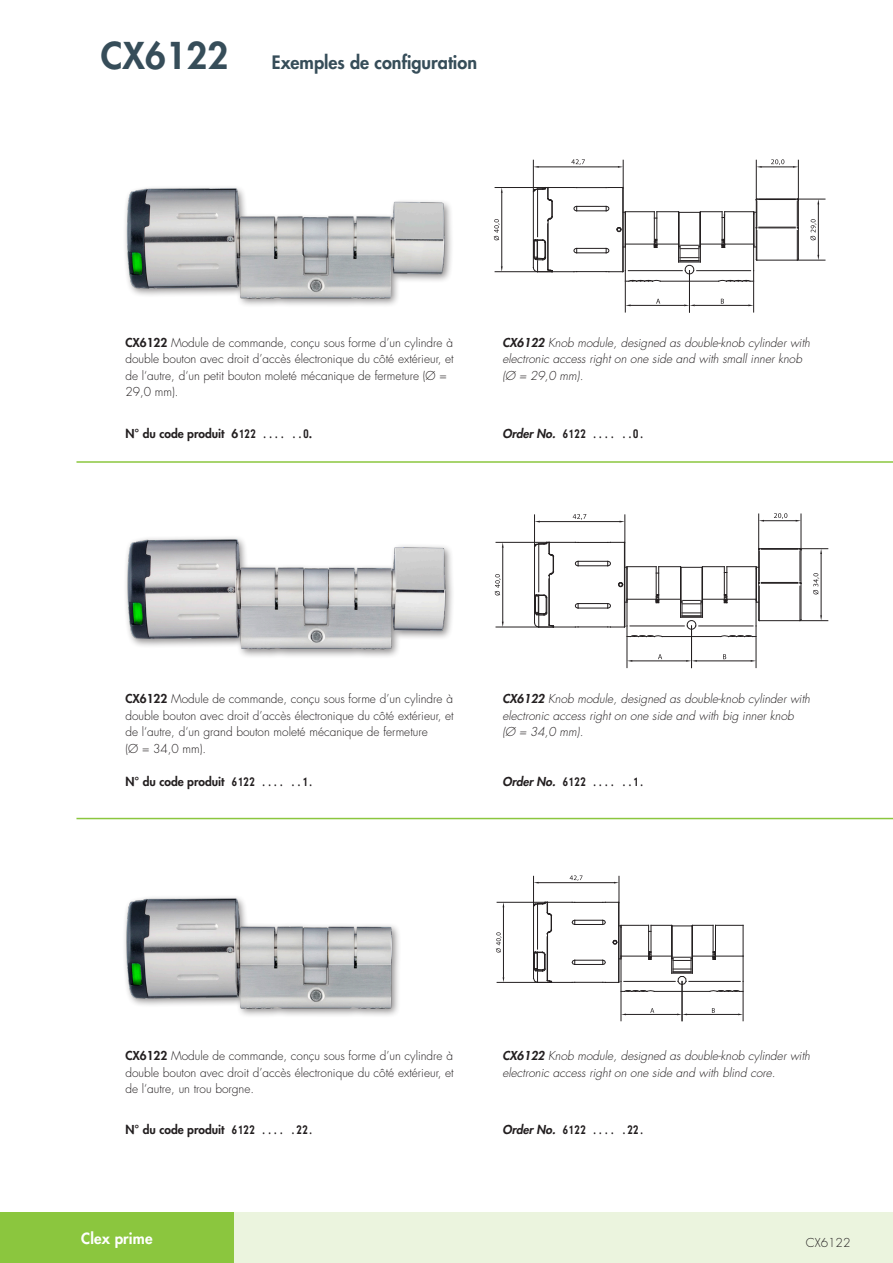
<style>
.page{position:relative;width:893px;height:1263px;background:#fff}
.page>*{position:absolute;margin:0;border:0;box-sizing:border-box;transform-origin:0 0}
.t1{font:800 18px "Futura Std";color:#364d59}
.t2{font:800 15px "Futura Std";letter-spacing:.01em;color:#fff}
.Body_Englisch{font:300 12px/16.5px "Futura Std";color:#231f20}
.Body_Englisch-2{font:italic 300 12px/16.5px "Futura Std";color:#231f20}
.Body_Englisch-3{font:800 12px "Futura Std";color:#231f20}
.Body_Englisch-4{font:12px "Monofonto";color:#231f20}
.s1{font-size:36px}
.s2{font-weight:800}
.s3{font-family:"Monofonto";font-weight:400}
.s4{font-family:"Futura Std";font-weight:800;font-style:italic}
</style>
<div class="page">
<div style="left:0;top:1212px;width:893px;height:51px;background:#ebf4de"></div>
<div style="left:0;top:1212px;width:234px;height:51px;background:#8bc63e"></div>
<hr style="left:76px;top:461px;width:817px;height:2px;background:#8bc63e">
<hr style="left:76px;top:818px;width:817px;height:1px;background:#8bc63e">
<div style="left:123px;top:184px;width:331px;height:124px;background:#231f20;opacity:.5"></div>
<img style="left:125px;top:188px;width:321px;height:113px">
<div style="left:122px;top:895px;width:279px;height:123px;background:#231f20;opacity:.5"></div>
<img style="left:124px;top:896px;width:270px;height:116px">
<div style="left:124px;top:535px;width:331px;height:124px;background:#231f20;opacity:.5"></div>
<img style="left:125px;top:538px;width:321px;height:112px">
<hr style="left:759px;top:227px;width:36px;height:1px;background:#231f20">
<hr style="left:798px;top:228px;width:1px;height:31px;background:#231f20">
<hr style="left:797px;top:230px;width:1px;height:30px;background:#231f20">
<hr style="left:759px;top:228px;width:36px;height:1px;background:#231f20">
<hr style="left:757px;top:199px;width:40px;height:1px;background:#231f20">
<hr style="left:757px;top:260px;width:40px;height:1px;background:#231f20">
<hr style="left:495px;top:187px;width:52px;height:1px;background:#231f20">
<hr style="left:495px;top:271px;width:56px;height:1px;background:#231f20">
<hr style="left:501px;top:193px;width:1px;height:73px;background:#231f20">
<svg style="left:494px;top:219px;width:6px;height:21px"></svg>
<hr style="left:625px;top:282px;width:1px;height:30px;background:#231f20">
<hr style="left:631px;top:305px;width:53px;height:1px;background:#231f20">
<svg style="left:656px;top:299px;width:4px;height:5px"></svg>
<hr style="left:753px;top:282px;width:1px;height:30px;background:#231f20">
<hr style="left:689px;top:271px;width:1px;height:41px;background:#231f20">
<hr style="left:695px;top:305px;width:53px;height:1px;background:#231f20">
<svg style="left:684px;top:304px;width:11px;height:2px"></svg>
<svg style="left:721px;top:299px;width:3px;height:5px"></svg>
<hr style="left:818px;top:204px;width:1px;height:51px;background:#231f20">
<svg style="left:796px;top:255px;width:29px;height:6px"></svg>
<svg style="left:796px;top:198px;width:29px;height:42px"></svg>
<hr style="left:798px;top:160px;width:1px;height:40px;background:#231f20">
<hr style="left:761px;top:167px;width:32px;height:1px;background:#231f20">
<svg style="left:533px;top:159px;width:228px;height:123px"></svg>
<svg style="left:771px;top:159px;width:13px;height:6px"></svg>
<hr style="left:658px;top:567px;width:1px;height:32px;background:#231f20">
<hr style="left:656px;top:567px;width:1px;height:32px;background:#231f20">
<hr style="left:727px;top:567px;width:1px;height:32px;background:#231f20">
<hr style="left:724px;top:567px;width:1px;height:32px;background:#231f20">
<hr style="left:702px;top:567px;width:1px;height:35px;background:#231f20">
<hr style="left:681px;top:567px;width:1px;height:35px;background:#231f20">
<hr style="left:680px;top:568px;width:1px;height:34px;background:#231f20">
<hr style="left:578px;top:565px;width:30px;height:1px;background:#231f20">
<hr style="left:578px;top:561px;width:30px;height:1px;background:#231f20">
<svg style="left:607px;top:560px;width:4px;height:6px"></svg>
<hr style="left:578px;top:608px;width:30px;height:1px;background:#231f20">
<hr style="left:578px;top:603px;width:30px;height:1px;background:#231f20">
<hr style="left:578px;top:627px;width:30px;height:1px;background:#231f20">
<hr style="left:578px;top:542px;width:30px;height:1px;background:#231f20">
<hr style="left:549px;top:575px;width:1px;height:50px;background:#231f20">
<hr style="left:624px;top:542px;width:1px;height:85px;background:#231f20">
<hr style="left:625px;top:543px;width:1px;height:84px;background:#231f20">
<hr style="left:538px;top:545px;width:1px;height:47px;background:#231f20">
<hr style="left:534px;top:547px;width:1px;height:76px;background:#231f20">
<svg style="left:534px;top:594px;width:45px;height:34px"></svg>
<svg style="left:534px;top:542px;width:45px;height:34px"></svg>
<hr style="left:627px;top:567px;width:1px;height:35px;background:#231f20">
<svg style="left:618px;top:582px;width:5px;height:5px"></svg>
<hr style="left:759px;top:551px;width:1px;height:30px;background:#231f20">
<hr style="left:758px;top:549px;width:1px;height:34px;background:#231f20">
<hr style="left:759px;top:586px;width:1px;height:34px;background:#231f20">
<hr style="left:758px;top:583px;width:1px;height:37px;background:#231f20">
<hr style="left:761px;top:549px;width:37px;height:1px;background:#231f20">
<hr style="left:761px;top:582px;width:37px;height:1px;background:#231f20">
<hr style="left:800px;top:551px;width:1px;height:30px;background:#231f20">
<hr style="left:801px;top:583px;width:1px;height:37px;background:#231f20">
<hr style="left:800px;top:586px;width:1px;height:34px;background:#231f20">
<hr style="left:801px;top:550px;width:1px;height:33px;background:#231f20">
<hr style="left:761px;top:583px;width:37px;height:1px;background:#231f20">
<hr style="left:756px;top:567px;width:1px;height:35px;background:#231f20">
<svg style="left:625px;top:566px;width:134px;height:8px"></svg>
<svg style="left:607px;top:594px;width:153px;height:43px"></svg>
<hr style="left:759px;top:548px;width:41px;height:1px;background:#231f20">
<hr style="left:759px;top:620px;width:41px;height:1px;background:#231f20">
<hr style="left:496px;top:542px;width:52px;height:1px;background:#231f20">
<hr style="left:496px;top:627px;width:56px;height:1px;background:#231f20">
<hr style="left:502px;top:548px;width:1px;height:74px;background:#231f20">
<svg style="left:495px;top:574px;width:6px;height:21px"></svg>
<hr style="left:534px;top:515px;width:1px;height:30px;background:#231f20">
<hr style="left:540px;top:521px;width:80px;height:1px;background:#231f20">
<svg style="left:607px;top:515px;width:19px;height:28px"></svg>
<svg style="left:573px;top:514px;width:13px;height:6px"></svg>
<hr style="left:627px;top:638px;width:1px;height:30px;background:#231f20">
<hr style="left:632px;top:661px;width:54px;height:1px;background:#231f20">
<svg style="left:658px;top:654px;width:4px;height:5px"></svg>
<hr style="left:756px;top:638px;width:1px;height:30px;background:#231f20">
<hr style="left:691px;top:626px;width:1px;height:42px;background:#231f20">
<hr style="left:697px;top:661px;width:54px;height:1px;background:#231f20">
<svg style="left:686px;top:660px;width:11px;height:2px"></svg>
<svg style="left:723px;top:654px;width:3px;height:5px"></svg>
<hr style="left:821px;top:554px;width:1px;height:61px;background:#231f20">
<svg style="left:799px;top:615px;width:29px;height:6px"></svg>
<svg style="left:799px;top:548px;width:29px;height:6px"></svg>
<svg style="left:813px;top:573px;width:6px;height:21px"></svg>
<hr style="left:758px;top:514px;width:1px;height:34px;background:#231f20">
<hr style="left:801px;top:514px;width:1px;height:35px;background:#231f20">
<hr style="left:764px;top:520px;width:32px;height:1px;background:#231f20">
<svg style="left:774px;top:513px;width:13px;height:6px"></svg>
<hr style="left:743px;top:925px;width:1px;height:31px;background:#231f20">
<hr style="left:651px;top:925px;width:1px;height:31px;background:#231f20">
<hr style="left:648px;top:925px;width:1px;height:31px;background:#231f20">
<hr style="left:715px;top:925px;width:1px;height:31px;background:#231f20">
<hr style="left:713px;top:925px;width:1px;height:31px;background:#231f20">
<hr style="left:692px;top:926px;width:1px;height:32px;background:#231f20">
<hr style="left:672px;top:926px;width:1px;height:32px;background:#231f20">
<hr style="left:671px;top:926px;width:1px;height:32px;background:#231f20">
<hr style="left:618px;top:902px;width:1px;height:80px;background:#231f20">
<hr style="left:619px;top:903px;width:1px;height:79px;background:#231f20">
<hr style="left:547px;top:937px;width:1px;height:42px;background:#231f20">
<hr style="left:537px;top:905px;width:1px;height:44px;background:#231f20">
<hr style="left:533px;top:906px;width:1px;height:72px;background:#231f20">
<hr style="left:621px;top:926px;width:1px;height:33px;background:#231f20">
<hr style="left:497px;top:902px;width:49px;height:1px;background:#231f20">
<hr style="left:497px;top:982px;width:53px;height:1px;background:#231f20">
<hr style="left:503px;top:907px;width:1px;height:70px;background:#231f20">
<svg style="left:496px;top:932px;width:6px;height:20px"></svg>
<svg style="left:533px;top:875px;width:210px;height:70px"></svg>
<svg style="left:533px;top:951px;width:211px;height:70px"></svg>
<p class="t1" style="left:101px;top:51px;width:378px"><span class="s1">CX6122</span> Exemples de configuration</p>
<p class="Body_Englisch" style="left:125px;top:335px;width:330px"><span class="s2">CX6122</span> Module de commande, conçu sous forme d’un cylindre à double bouton avec droit d’accès électronique du côté extérieur, et de l‘autre, d‘un petit bouton moleté mécanique de fermeture (Ø = 29,0 mm).</p>
<p class="Body_Englisch-3" style="left:125px;top:426px;width:188px">N° du code produit 6<span class="s3">122 .... ..0</span>.</p>
<p class="Body_Englisch-2" style="left:502px;top:335px;width:309px"><span class="s2">CX6122</span> Knob module, designed as double-knob cylinder with electronic access right on one side and with small inner knob (Ø = 29,0 mm).</p>
<p class="Body_Englisch-4" style="left:502px;top:426px;width:144px"><span class="s4">Order No.</span> 6122 .... ..0.</p>
<p class="Body_Englisch" style="left:125px;top:691px;width:330px"><span class="s2">CX6122</span> Module de commande, conçu sous forme d’un cylindre à double bouton avec droit d’accès électronique du côté extérieur, et de l‘autre, d‘un grand bouton moleté mécanique de fermeture<br>(Ø = 34,0 mm).</p>
<p class="Body_Englisch-3" style="left:125px;top:774px;width:190px">N° du code produit <span class="s3">6122 .... ..1.</span></p>
<p class="Body_Englisch-2" style="left:502px;top:691px;width:309px"><span class="s2">CX6122</span> Knob module, designed as double-knob cylinder with electronic access right on one side and with big inner knob<br>(Ø = 34,0 mm).</p>
<p class="Body_Englisch-4" style="left:502px;top:774px;width:144px"><span class="s4">Order No.</span> 6122 .... ..1.</p>
<p class="Body_Englisch" style="left:125px;top:1048px;width:330px;text-align:justify"><span class="s2">CX6122</span> Module de commande, conçu sous forme d’un cylindre à double bouton avec droit d’accès électronique du côté extérieur, et de l‘autre, un trou borgne.</p>
<p class="Body_Englisch-3" style="left:125px;top:1122px;width:190px">N° du code produit <span class="s3">6122 .... .22.</span></p>
<p class="t2" style="left:81px;top:1228px;width:73px">Clex prime</p>
<p class="Body_Englisch-2" style="left:502px;top:1048px;width:309px"><span class="s2">CX6122</span> Knob module, designed as double-knob cylinder with electronic access right on one side and with blind core.</p>
<p class="Body_Englisch-4" style="left:502px;top:1123px;width:144px"><span class="s4">Order No.</span> 6122 .... .22.</p>
<p class="Body_Englisch" style="left:806px;top:1235px;width:46px">CX6122</p>
</div>
